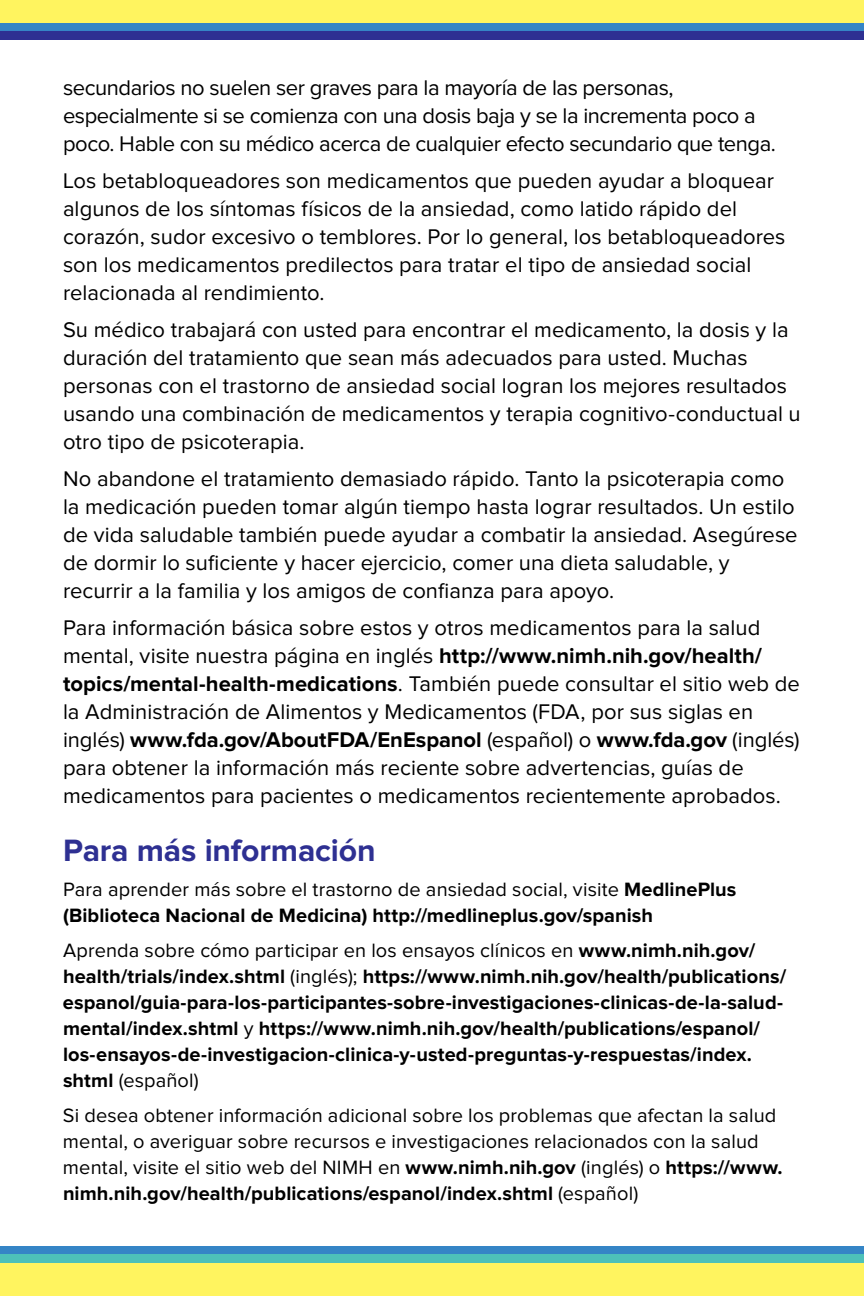
<style>
.page{position:relative;width:864px;height:1296px;background:#fff}
.page>*{position:absolute;margin:0;border:0;box-sizing:border-box;transform-origin:0 0}
.t1{font:700 32px "Proxima Nova";letter-spacing:-.005em;color:#2e3092}
.t2{font:22px/28px "Proxima Nova";color:#000}
.t3{font:22px/28px "Proxima Nova";letter-spacing:-.02em;color:#000}
.t4{font:700 20px/26px "Proxima Nova";letter-spacing:.005em;color:#000}
.t5{font:20px/26px "Proxima Nova";letter-spacing:.005em;color:#000}
.s1{font-weight:700}
.s2{font-weight:400}
</style>
<div class="page">
<div style="left:0;top:0;width:864px;height:26px;background:#fff45f"></div>
<div style="left:0;top:23px;width:864px;height:9px;background:#3585c6"></div>
<div style="left:0;top:31px;width:864px;height:9px;background:#2e3092"></div>
<div style="left:0;top:1260px;width:864px;height:36px;background:#fff45f"></div>
<div style="left:0;top:1246px;width:864px;height:9px;background:#3585c6"></div>
<div style="left:0;top:1254px;width:864px;height:9px;background:#4dc1b9"></div>
<p class="t3" style="left:63px;top:75px;width:715px">secundarios no suelen ser graves para la mayoría de las personas, especialmente si se comienza con una dosis baja y se la incrementa poco a poco. Hable con su médico acerca de cualquier efecto secundario que tenga.</p>
<p class="t2" style="left:63px;top:168px;width:724px">Los betabloqueadores son medicamentos que pueden ayudar a bloquear algunos de los síntomas físicos de la ansiedad, como latido rápido del corazón, sudor excesivo o temblores. Por lo general, los betabloqueadores son los medicamentos predilectos para tratar el tipo de ansiedad social relacionada al rendimiento.</p>
<p class="t2" style="left:63px;top:317px;width:739px">Su médico trabajará con usted para encontrar el medicamento, la dosis y la duración del tratamiento que sean más adecuados para usted. Muchas personas con el trastorno de ansiedad social logran los mejores resultados usando una combinación de medicamentos y terapia cognitivo-conductual u otro tipo de psicoterapia.</p>
<p class="t2" style="left:63px;top:466px;width:736px">No abandone el tratamiento demasiado rápido. Tanto la psicoterapia como la medicación pueden tomar algún tiempo hasta lograr resultados. Un estilo de vida saludable también puede ayudar a combatir la ansiedad. Asegúrese de dormir lo suficiente y hacer ejercicio, comer una dieta saludable, y recurrir a la familia y los amigos de confianza para apoyo.</p>
<p class="t2" style="left:63px;top:615px;width:738px">Para información básica sobre estos y otros medicamentos para la salud mental, visite nuestra página en inglés <span class="s1">http://www.nimh.nih.gov/health/ topics/mental-health-medications</span>. También puede consultar el sitio web de la Administración de Alimentos y Medicamentos (FDA, por sus siglas en inglés) <span class="s1">www.fda.gov/AboutFDA/EnEspanol</span> (español) o <span class="s1">www.fda.gov</span> (inglés) para obtener la información más reciente sobre advertencias, guías de medicamentos para pacientes o medicamentos recientemente aprobados.</p>
<h1 class="t1" style="left:63px;top:836px;width:314px">Para más información</h1>
<p class="t4" style="left:63px;top:877px;width:675px"><span class="s2">Para aprender más sobre el trastorno de ansiedad social, visite</span> MedlinePlus (Biblioteca Nacional de Medicina) http://medlineplus.gov/spanish</p>
<p class="t4" style="left:63px;top:938px;width:725px"><span class="s2">Aprenda sobre cómo participar en los ensayos clínicos en</span> www.nimh.nih.gov/ health/trials/index.shtml <span class="s2">(inglés);</span> https://www.nimh.nih.gov/health/publications/ espanol/guia-para-los-participantes-sobre-investigaciones-clinicas-de-la-salud&shy;mental/index.shtml <span class="s2">y</span> https://www.nimh.nih.gov/health/publications/espanol/ los-ensayos-de-investigacion-clinica-y-usted-preguntas-y-respuestas/index. shtml <span class="s2">(español)</span></p>
<p class="t5" style="left:63px;top:1103px;width:721px">Si desea obtener información adicional sobre los problemas que afectan la salud mental, o averiguar sobre recursos e investigaciones relacionados con la salud mental, visite el sitio web del NIMH en <span class="s1">www.nimh.nih.gov</span> (inglés) o <span class="s1">https://www. nimh.nih.gov/health/publications/espanol/index.shtml</span> (español)</p>
</div>
